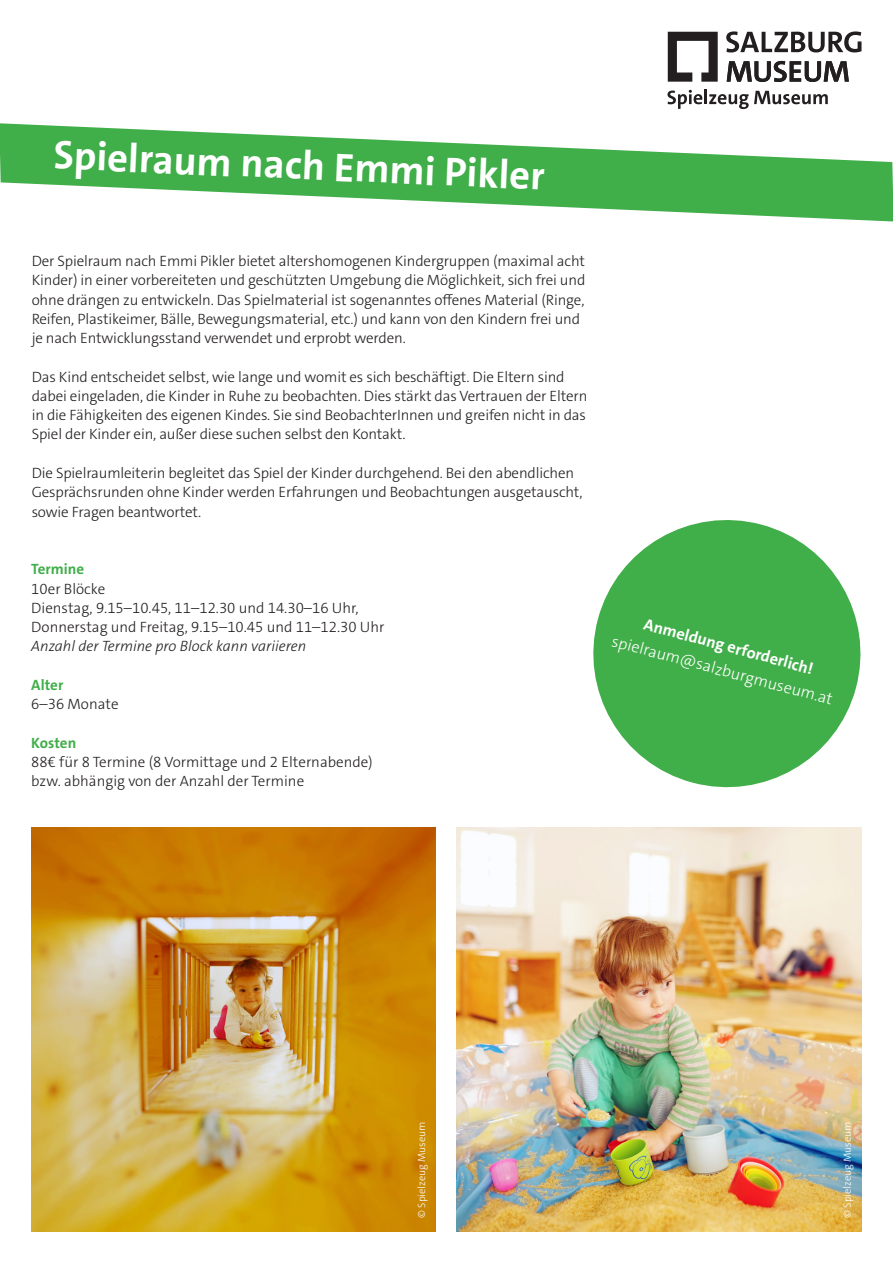
<style>
.page{position:relative;width:893px;height:1263px;background:#fff}
.page>*{position:absolute;margin:0;border:0;box-sizing:border-box;transform-origin:0 0}
.t1{font:700 40.5px "The Sans C4 s";color:#fff}
.t2{font:300 16.35px "The Sans C4 s";color:#fff}
.t3{font:700 16.35px "The Sans C4 s";color:#fff}
.t4{font:300 15px/19.2px "The Sans C4 s";letter-spacing:-.01em;color:#231f20}
.t5{font:italic 300 15px "The Sans C4 s";color:#231f20}
.t6{font:700 15px "The Sans C4 s";color:#40ae49}
.t7{font:300 10.5px "The Sans C4 s";color:#fff}
</style>
<div class="page">
<img style="left:457px;top:827px;width:404px;height:405px">
<img style="left:31px;top:827px;width:405px;height:405px">
<svg style="left:667px;top:90px;width:35px;height:19px"></svg>
<hr style="left:704px;top:90px;width:3px;height:14px;background:#231f20">
<svg style="left:709px;top:91px;width:119px;height:18px"></svg>
<svg style="left:668px;top:32px;width:50px;height:50px"></svg>
<svg style="left:726px;top:31px;width:135px;height:21px"></svg>
<svg style="left:727px;top:61px;width:122px;height:21px"></svg>
<svg style="left:0;top:123px;width:893px;height:98px;fill:#40ae49"></svg>
<svg style="left:593px;top:520px;width:268px;height:268px;fill:#40ae49"></svg>
<h1 class="t1" style="left:54px;top:131px;width:493px;rotate:2deg">Spielraum nach Emmi Pikler</h1>
<p class="t4" style="left:32px;top:251px;width:555px">Der Spielraum nach Emmi Pikler bietet altershomogenen Kindergruppen (maximal acht Kinder) in einer vorbereiteten und geschützten Umgebung die Möglichkeit, sich frei und ohne drängen zu entwickeln. Das Spielmaterial ist sogenanntes offenes Material (Ringe, Reifen, Plastikeimer, Bälle, Bewegungsmaterial, etc.) und kann von den Kindern frei und je nach Entwicklungsstand verwendet und erprobt werden.</p>
<p class="t4" style="left:32px;top:367px;width:557px">Das Kind entscheidet selbst, wie lange und womit es sich beschäftigt. Die Eltern sind dabei eingeladen, die Kinder in Ruhe zu beobachten. Dies stärkt das Vertrauen der Eltern in die Fähigkeiten des eigenen Kindes. Sie sind BeobachterInnen und greifen nicht in das Spiel der Kinder ein, außer diese suchen selbst den Kontakt.</p>
<p class="t4" style="left:32px;top:463px;width:552px">Die Spielraumleiterin begleitet das Spiel der Kinder durchgehend. Bei den abendlichen<br>Gesprächsrunden ohne Kinder werden Erfahrungen und Beobachtungen ausgetauscht, sowie Fragen beantwortet.</p>
<p class="t6" style="left:31px;top:560px;width:54px">Termine</p>
<p class="t4" style="left:31px;top:579px;width:355px">10er Blöcke<br>Dienstag, 9.15–10.45, 11–12.30 und 14.30–16 Uhr,<br>Donnerstag und Freitag, 9.15–10.45 und 11–12.30 Uhr</p>
<p class="t5" style="left:31px;top:637px;width:277px">Anzahl der Termine pro Block kann variieren</p>
<p class="t6" style="left:31px;top:675px;width:34px">Alter</p>
<p class="t4" style="left:31px;top:695px;width:89px">6–36 Monate</p>
<p class="t6" style="left:31px;top:733px;width:46px">Kosten</p>
<p class="t4" style="left:31px;top:752px;width:343px">88€ für 8 Termine (8 Vormittage und 2 Elternabende) bzw. abhängig von der Anzahl der Termine</p>
<p class="t3" style="left:647px;top:614px;width:176px;rotate:15deg">Anmeldung erforderlich!</p>
<p class="t2" style="left:615px;top:630px;width:230px;rotate:15deg">spielraum@salzburgmuseum.at</p>
<p class="t7" style="left:415px;top:1218px;width:98px;rotate:-90deg">© Spielzeug Museum</p>
<p class="t7" style="left:841px;top:1218px;width:98px;rotate:-90deg">© Spielzeug Museum</p>
</div>
